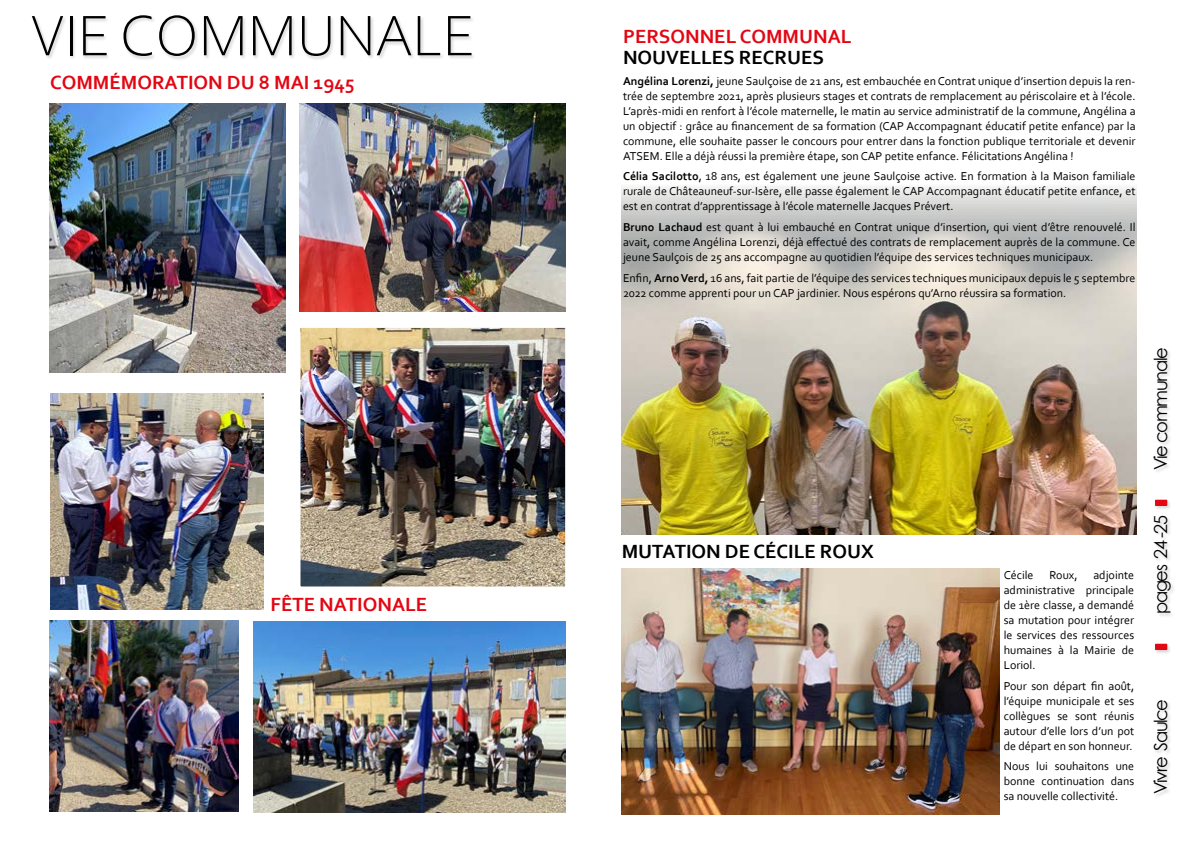
<style>
.page{position:relative;width:1191px;height:842px;background:#fff}
.page>*{position:absolute;margin:0;border:0;box-sizing:border-box;transform-origin:0 0}
.t1{font:300 60px "Corbel";color:#000}
.t2{font:700 20px "Corbel";color:#e30613}
.t3{font:700 20px "Corbel";color:#000}
.t4{font:18px "Century Gothic";letter-spacing:-.08em;color:#000}
.t5{font:12px/15px "Corbel";color:#000;text-align:justify}
.s1{font-weight:700}
</style>
<div class="page">
<div style="left:31px;top:15px;width:444px;height:45px;background:#000;opacity:.16"></div>
<div style="left:1153px;top:348px;width:22px;height:450px;background:#000;opacity:.16"></div>
<div style="left:1155px;top:644px;width:12px;height:6px;background:#e30613"></div>
<div style="left:1155px;top:500px;width:12px;height:6px;background:#e30613"></div>
<img style="left:621px;top:568px;width:378px;height:246px">
<img style="left:49px;top:104px;width:236px;height:268px">
<img style="left:299px;top:104px;width:267px;height:208px">
<img style="left:301px;top:329px;width:263px;height:256px">
<div style="left:293px;top:321px;width:279px;height:272px;border:7px solid #fff"></div>
<img style="left:49px;top:620px;width:189px;height:191px">
<img style="left:253px;top:622px;width:312px;height:190px">
<img style="left:51px;top:393px;width:212px;height:216px">
<img style="left:621px;top:186px;width:515px;height:348px">
<h1 class="t1" style="left:30px;top:-3px;width:446px">VIE COMMUNALE</h1>
<h2 class="t2" style="left:50px;top:70px;width:306px">COMMÉMORATION DU 8 MAI 1945</h2>
<h2 class="t2" style="left:270px;top:592px;width:158px">FÊTE NATIONALE</h2>
<h2 class="t2" style="left:623px;top:24px;width:230px">PERSONNEL COMMUNAL</h2>
<h2 class="t3" style="left:623px;top:45px;width:202px">NOUVELLES RECRUES</h2>
<p class="t5" style="left:623px;top:73px;width:514px"><span class="s1">Angélina Lorenzi,</span> jeune Saulçoise de 21 ans, est embauchée en Contrat unique d’insertion depuis la ren&shy;trée de septembre 2021, après plusieurs stages et contrats de remplacement au périscolaire et à l’école.<br>L’après-midi en renfort à l’école maternelle, le matin au service administratif de la commune, Angélina a un objectif : grâce au financement de sa formation (CAP Accompagnant éducatif petite enfance) par la commune, elle souhaite passer le concours pour entrer dans la fonction publique territoriale et devenir ATSEM. Elle a déjà réussi la première étape, son CAP petite enfance. Félicitations Angélina !</p>
<p class="t5" style="left:623px;top:168px;width:514px"><span class="s1">Célia Sacilotto</span>, 18 ans, est également une jeune Saulçoise active. En formation à la Maison familiale rurale de Châteauneuf-sur-Isère, elle passe également le CAP Accompagnant éducatif petite enfance, et est en contrat d’apprentissage à l’école maternelle Jacques Prévert.</p>
<p class="t5" style="left:623px;top:219px;width:514px"><span class="s1">Bruno Lachaud</span> est quant à lui embauché en Contrat unique d’insertion, qui vient d’être renouvelé. Il avait, comme Angélina Lorenzi, déjà effectué des contrats de remplacement auprès de la commune. Ce jeune Saulçois de 25 ans accompagne au quotidien l’équipe des services techniques municipaux.</p>
<p class="t5" style="left:623px;top:270px;width:514px">Enfin, <span class="s1">Arno Verd,</span> 16 ans, fait partie de l’équipe des services techniques municipaux depuis le 5 septembre<br>2022 comme apprenti pour un CAP jardinier. Nous espérons qu’Arno réussira sa formation.</p>
<h2 class="t3" style="left:621px;top:539px;width:254px">MUTATION DE CÉCILE ROUX</h2>
<p class="t5" style="left:1003px;top:567px;width:31px">Cécile</p>
<p class="t5" style="left:1049px;top:567px;width:30px">Roux,</p>
<p class="t5" style="left:1003px;top:567px;width:132px;text-indent:90px">adjointe administrative principale de 1ère classe, a demandé sa mutation pour intégrer le services des ressources humaines à la Mairie de Loriol.</p>
<p class="t5" style="left:1003px;top:678px;width:132px">Pour son départ fin août, l’équipe municipale et ses collègues se sont réunis autour d’elle lors d’un pot de départ en son honneur.</p>
<p class="t5" style="left:1003px;top:759px;width:132px">Nous lui souhaitons une bonne continuation dans sa nouvelle collectivité.</p>
<h3 class="t4" style="left:1148px;top:470px;width:124px;rotate:-90deg">Vie communale</h3>
<h3 class="t4" style="left:1148px;top:614px;width:100px;rotate:-90deg">pages 24 -25</h3>
<h3 class="t4" style="left:1148px;top:794px;width:97px;rotate:-90deg">Vivre Saulce</h3>
</div>
